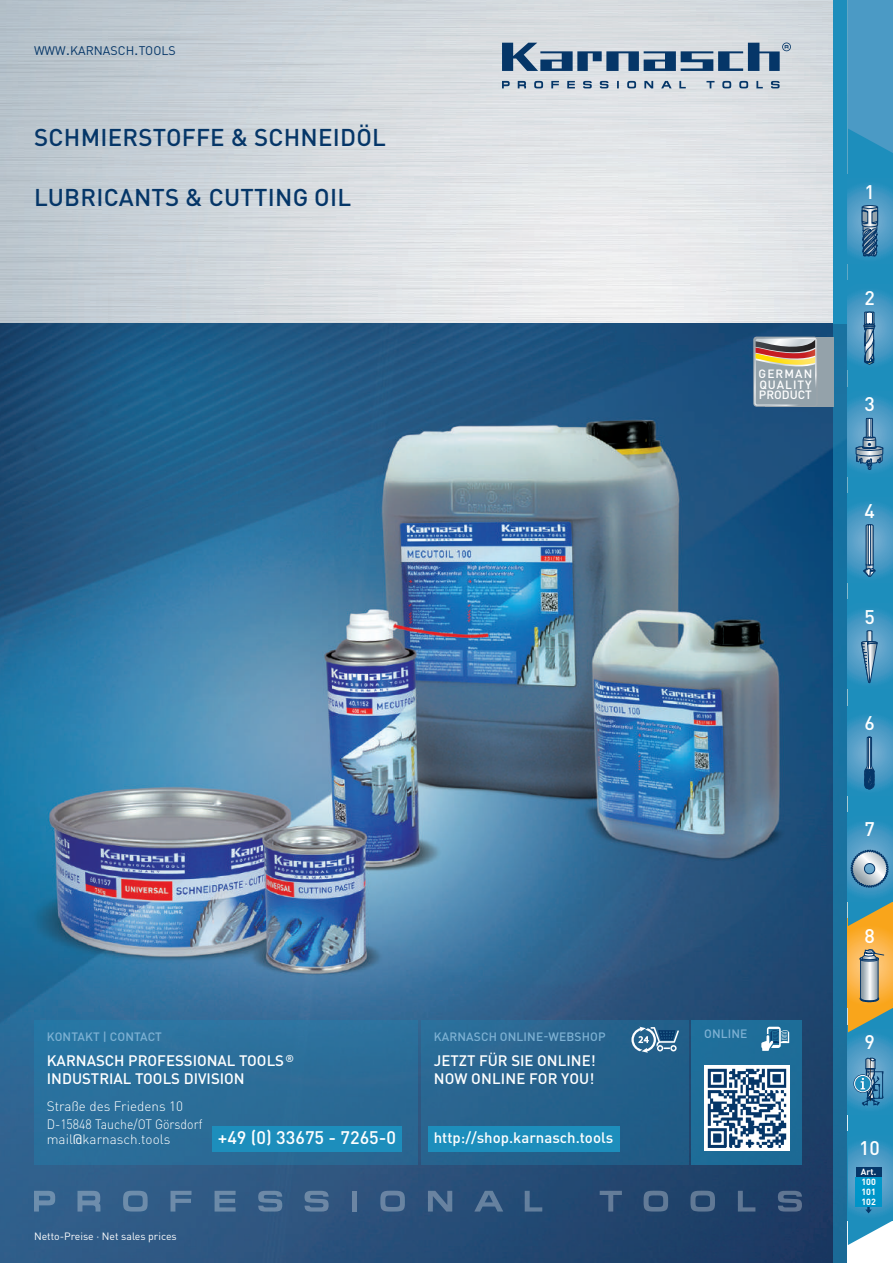
<style>
.page{position:relative;width:893px;height:1263px;background:#fff}
.page>*{position:absolute;margin:0;border:0;box-sizing:border-box;transform-origin:0 0}
.t1{font:500 24px "DIN Pro";letter-spacing:.01em;color:#053668}
.t2{font:500 19.5px "FFDIN";color:#fff}
.t3{font:500 18px "DIN Pro";color:#fff}
.t4{font:500 15px/18px "DIN Pro";color:#fff}
.t5{font:300 13.5px/18px "DIN Pro";color:#fff}
.t6{font:12.3px "DIN Pro";color:#053668}
.t7{font:500 12px "DIN Pro";letter-spacing:.01em;color:#7db1d3}
.t8{font:500 11.85px/10.4px "FFDIN";letter-spacing:.08em;color:#fff;text-align:justify}
.t9{font:10.5px "DIN Pro";color:#fff}
.t10{font:700 8.85px/10.1px "FFDIN";color:#fff;text-align:justify}
.s1{font-size:16.5px}
.s2{font-weight:400}
</style>
<div class="page">
<img style="left:0;top:323px;width:833px;height:940px">
<svg style="left:170px;top:1191px;width:22px;height:20px"></svg>
<svg style="left:34px;top:1191px;width:21px;height:20px"></svg>
<svg style="left:215px;top:1191px;width:21px;height:20px"></svg>
<svg style="left:78px;top:1191px;width:22px;height:20px"></svg>
<svg style="left:123px;top:1191px;width:25px;height:20px"></svg>
<svg style="left:644px;top:1191px;width:24px;height:20px"></svg>
<svg style="left:690px;top:1191px;width:25px;height:20px"></svg>
<svg style="left:600px;top:1191px;width:22px;height:20px"></svg>
<svg style="left:778px;top:1191px;width:24px;height:20px"></svg>
<svg style="left:738px;top:1191px;width:17px;height:20px"></svg>
<svg style="left:525px;top:1191px;width:17px;height:20px"></svg>
<svg style="left:305px;top:1191px;width:24px;height:20px"></svg>
<div style="left:352px;top:1191px;width:5px;height:20px;background:#6c85a3"></div>
<svg style="left:258px;top:1191px;width:24px;height:20px"></svg>
<svg style="left:428px;top:1191px;width:24px;height:20px"></svg>
<svg style="left:380px;top:1191px;width:25px;height:20px"></svg>
<svg style="left:474px;top:1191px;width:29px;height:20px"></svg>
<div style="left:833px;top:0;width:60px;height:323px;background:#1d8ebc"></div>
<svg style="left:833px;top:323px;width:15px;height:940px;background:#1b719e"></svg>
<div style="left:421px;top:1020px;width:268px;height:145px;background:#26628c"></div>
<div style="left:428px;top:1126px;width:192px;height:25px;background:#1d8ebc"></div>
<div style="left:34px;top:1020px;width:384px;height:145px;background:#2b6f9a"></div>
<div style="left:213px;top:1126px;width:189px;height:25px;background:#1d8ebc"></div>
<div style="left:691px;top:1020px;width:111px;height:145px;background:#1e6d99"></div>
<img style="left:704px;top:1065px;width:85px;height:85px">
<svg style="left:761px;top:1027px;width:28px;height:24px"></svg>
<svg style="left:631px;top:1027px;width:48px;height:26px"></svg>
<div style="left:765px;top:337px;width:68px;height:69px;background:#94a2aa"></div>
<svg style="left:754px;top:337px;width:63px;height:69px"></svg>
<svg style="left:502px;top:32px;width:331px;height:56px;background:#abb9c6"></svg>
<svg style="left:848px;top:1220px;width:45px;height:25px"></svg>
<svg style="left:848px;top:1139px;width:45px;height:81px;background:#3c95c1"></svg>
<div style="left:856px;top:1167px;width:25px;height:9px;background:#053668"></div>
<div style="left:856px;top:1177px;width:25px;height:9px;background:#0098cb"></div>
<div style="left:856px;top:1187px;width:25px;height:10px;background:#0096c9"></div>
<div style="left:856px;top:1197px;width:25px;height:10px;background:#0094c8"></div>
<svg style="left:848px;top:1114px;width:45px;height:25px"></svg>
<svg style="left:848px;top:1032px;width:45px;height:82px;background:#3e97c2"></svg>
<div style="left:853px;top:1074px;width:19px;height:19px;border:2px solid #053668;border-radius:50%"></div>
<svg style="left:855px;top:1075px;width:16px;height:17px"></svg>
<div style="left:854px;top:1075px;width:17px;height:17px;border:1px solid #fff;border-radius:50%"></div>
<svg style="left:861px;top:1056px;width:22px;height:50px"></svg>
<svg style="left:848px;top:1008px;width:45px;height:24px"></svg>
<svg style="left:848px;top:926px;width:45px;height:82px;background:#fab03d"></svg>
<svg style="left:860px;top:949px;width:25px;height:53px"></svg>
<svg style="left:848px;top:0;width:45px;height:926px;background:#4294bc"></svg>
<p class="t6" style="left:34px;top:42px;width:143px">WWW<span class="s1">.</span>KARNASCH<span class="s1">.</span>TOOLS</p>
<h1 class="t1" style="left:34px;top:121px;width:353px">SCHMIERSTOFFE &amp; SCHNEIDÖL</h1>
<h1 class="t1" style="left:34px;top:181px;width:318px">LUBRICANTS &amp; CUTTING OIL</h1>
<p class="t7" style="left:47px;top:1028px;width:117px">KONTAKT | CONTACT</p>
<p class="t4" style="left:47px;top:1051px;width:249px">KARNASCH PROFESSIONAL TOOLS <sup>®<br></sup>INDUSTRIAL TOOLS DIVISION</p>
<p class="t5" style="left:47px;top:1097px;width:157px">Straße des Friedens 10<br>D-15848 Tauche/OT Görsdorf</p>
<p class="t5" style="left:47px;top:1130px;width:125px">mail<span class="s2">@</span>karnasch.tools</p>
<p class="t3" style="left:218px;top:1125px;width:180px">+49 (0) 33675 - 7265-0</p>
<p class="t9" style="left:34px;top:1229px;width:144px">Netto-Preise · Net sales prices</p>
<p class="t7" style="left:434px;top:1028px;width:173px">KARNASCH ONLINE-WEBSHOP</p>
<p class="t4" style="left:434px;top:1051px;width:163px">JETZT FÜR SIE ONLINE!<br>NOW ONLINE FOR YOU!</p>
<p class="t4" style="left:434px;top:1127px;width:181px">http://shop.karnasch.tools</p>
<p class="t8" style="left:758px;top:369px;width:55px">GERMAN QUALITY PRODUCT</p>
<p class="t7" style="left:704px;top:1026px;width:45px">ONLINE</p>
<h2 class="t2" style="left:864px;top:179px;width:12px">1</h2>
<h2 class="t2" style="left:864px;top:285px;width:12px">2</h2>
<h2 class="t2" style="left:864px;top:392px;width:12px">3</h2>
<h2 class="t2" style="left:864px;top:498px;width:12px">4</h2>
<h2 class="t2" style="left:864px;top:604px;width:12px">5</h2>
<h2 class="t2" style="left:864px;top:711px;width:12px">6</h2>
<h2 class="t2" style="left:864px;top:817px;width:12px">7</h2>
<h2 class="t2" style="left:864px;top:923px;width:12px">8</h2>
<h2 class="t2" style="left:864px;top:1029px;width:12px">9</h2>
<h2 class="t2" style="left:859px;top:1136px;width:22px">10</h2>
<p class="t10" style="left:861px;top:1166px;width:17px">Art.<br>100<br>101<br>102</p>
</div>
